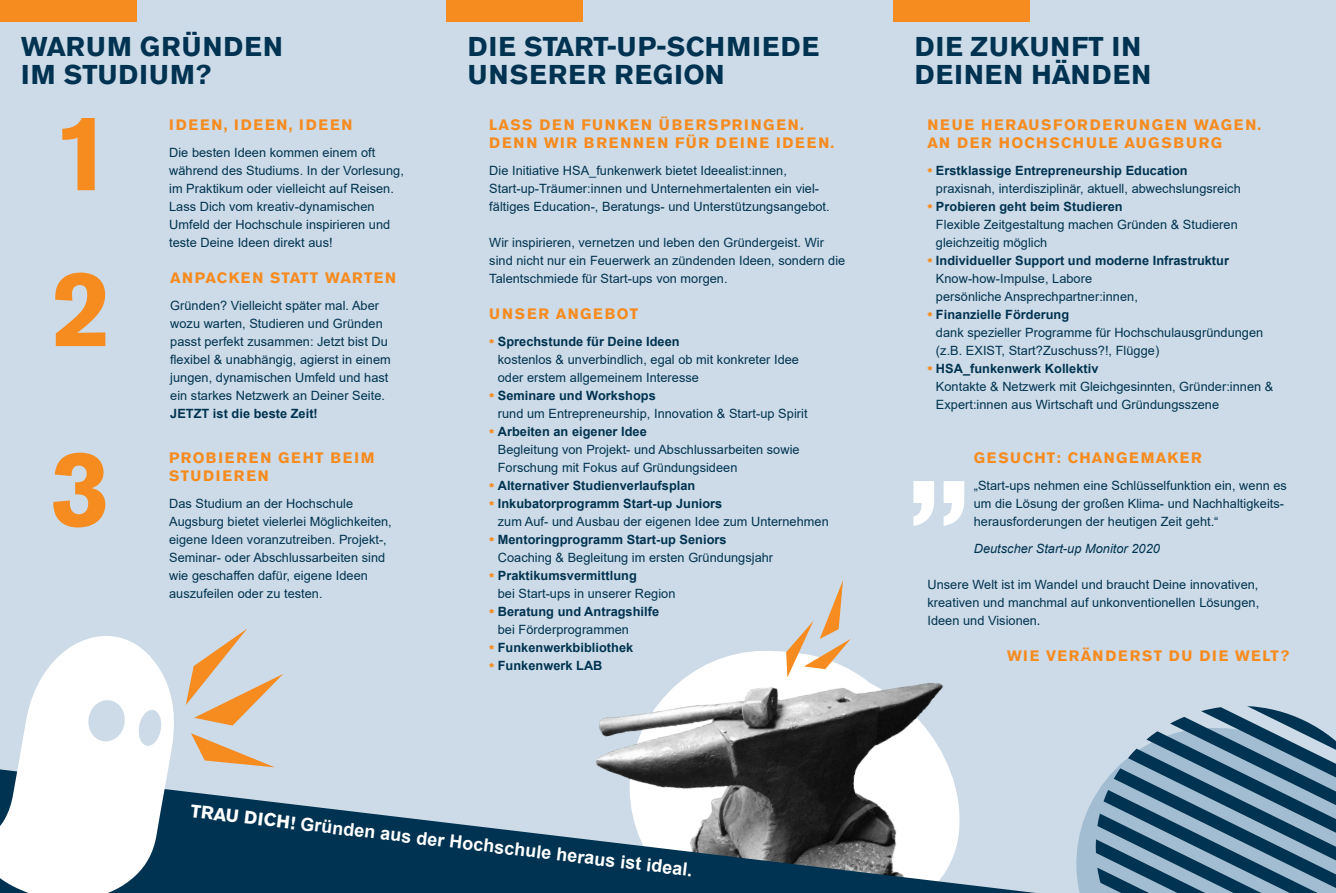
<style>
.page{position:relative;width:1336px;height:893px;background:#fff}
.page>*{position:absolute;margin:0;border:0;box-sizing:border-box;transform-origin:0 0}
.Copytext{font:700 27px/28.5px "Akzidenz Grotesk BQ";letter-spacing:.045em;color:#003351}
.Copytext-2{font:700 18px "Arial";color:#fff}
.Head_orange_80{font:700 15px/18px "Akzidenz Grotesk BQ";letter-spacing:.12em;color:#f68b1f}
.Head_orange_80-2{font:700 15px "Akzidenz Grotesk BQ";letter-spacing:.1em;color:#f68b1f}
.Head_orange_80-3{font:700 15px "Akzidenz Grotesk BQ";letter-spacing:.08em;color:#f68b1f}
.Copytext-3{font:12.75px/18px "Arial";letter-spacing:.005em;color:#003351}
.copytext_einzug{font:12.75px/18px "Arial";letter-spacing:.005em;color:#003351}
.Head_orange_80-4{font:12.75px/18px "Arial";letter-spacing:.005em;color:#003351}
.t1{font:700 12.75px "Arial";letter-spacing:.005em;color:#003351}
.Head_orange_80-5{font:italic 12.75px "Arial";letter-spacing:.005em;color:#003351}
.s1{font-weight:700}
.s2{font-family:"Akzidenz Grotesk BQ";color:#f68b1f}
.s3{font-family:"Akzidenz Grotesk BQ"}
.s4{font-family:"Akzidenz Grotesk BQ";font-weight:700;color:#f68b1f}
</style>
<div class="page">
<div style="left:0;top:0;width:1335px;height:893px;background:#ccdbe7"></div>
<div style="left:0;top:0;width:136px;height:21px;background:#f68b1f"></div>
<div style="left:446px;top:0;width:137px;height:21px;background:#f68b1f"></div>
<div style="left:893px;top:0;width:136px;height:21px;background:#f68b1f"></div>
<svg style="left:913px;top:481px;width:51px;height:45px"></svg>
<svg style="left:62px;top:118px;width:33px;height:72px"></svg>
<svg style="left:55px;top:273px;width:50px;height:73px"></svg>
<svg style="left:53px;top:453px;width:52px;height:74px"></svg>
<svg style="left:1076px;top:706px;width:259px;height:187px"></svg>
<img style="left:596px;top:639px;width:353px;height:130px">
<svg style="left:786px;top:580px;width:64px;height:98px"></svg>
<svg style="left:178px;top:769px;width:857px;height:124px"></svg>
<svg style="left:0;top:636px;width:178px;height:257px;fill:#fff"></svg>
<svg style="left:186px;top:629px;width:97px;height:97px"></svg>
<svg style="left:191px;top:733px;width:83px;height:34px"></svg>
<p class="Copytext" style="left:21px;top:32px;width:263px">WARUM GRÜNDEN</p>
<p class="Copytext" style="left:21px;top:60px;width:191px">IM STUDIUM?</p>
<p class="Head_orange_80" style="left:169px;top:116px;width:185px">IDEEN, IDEEN, IDEEN</p>
<p class="Copytext-3" style="left:169px;top:143px;width:236px">Die besten Ideen kommen einem oft während des Studiums. In der Vorlesung, im Praktikum oder vielleicht auf Reisen.<br>Lass Dich vom kreativ-dynamischen</p>
<p class="Copytext-3" style="left:169px;top:215px;width:223px">Umfeld der Hochschule inspirieren und teste Deine Ideen direkt aus!</p>
<p class="Head_orange_80-3" style="left:170px;top:269px;width:227px">ANPACKEN STATT WARTEN</p>
<p class="Copytext-3" style="left:170px;top:296px;width:222px">Gründen? Vielleicht später mal. Aber wozu warten, Studieren und Gründen passt perfekt zusammen: Jetzt bist Du flexibel &amp; unabhängig, agierst in einem jungen, dynamischen Umfeld und hast ein starkes Netzwerk an Deiner Seite.<br><span class="s1">JETZT ist die beste Zeit!</span></p>
<p class="Head_orange_80" style="left:169px;top:449px;width:207px">PROBIEREN GEHT BEIM<br>STUDIEREN</p>
<p class="Head_orange_80-4" style="left:169px;top:494px;width:224px">Das Studium an der Hochschule Augsburg bietet vielerlei Möglichkeiten, eigene Ideen voranzutreiben. Projekt-, Seminar- oder Abschlussarbeiten sind wie geschaffen dafür, eigene Ideen auszufeilen oder zu testen.</p>
<p class="Copytext" style="left:468px;top:32px;width:352px">DIE START-UP-SCHMIEDE<br>UNSERER REGION</p>
<p class="Head_orange_80" style="left:489px;top:116px;width:346px">LASS DEN FUNKEN ÜBERSPRINGEN.<br>DENN WIR BRENNEN FÜR DEINE IDEEN.</p>
<p class="Copytext-3" style="left:489px;top:161px;width:331px">Die Initiative HSA_funkenwerk bietet Ideealist:innen,<br>Start-up-Träumer:innen und Unternehmertalenten ein viel-</p>
<p class="Copytext-3" style="left:489px;top:197px;width:342px">fältiges Education-, Beratungs- und Unterstützungsangebot.</p>
<p class="Copytext-3" style="left:489px;top:233px;width:357px">Wir inspirieren, vernetzen und leben den Gründergeist. Wir sind nicht nur ein Feuerwerk an zündenden Ideen, sondern die<br>Talentschmiede für Start-ups von morgen.</p>
<p class="Head_orange_80" style="left:489px;top:305px;width:150px">UNSER ANGEBOT</p>
<p class="t1" style="left:489px;top:333px;width:192px"><span class="s2">*</span> Sprechstunde für Deine Ideen</p>
<p class="copytext_einzug" style="left:498px;top:350px;width:303px">kostenlos &amp; unverbindlich, egal ob mit konkreter Idee</p>
<p class="copytext_einzug" style="left:498px;top:368px;width:203px">oder erstem allgemeinem Interesse</p>
<p class="t1" style="left:489px;top:387px;width:168px"><span class="s2">*</span> Seminare und Workshops</p>
<p class="copytext_einzug" style="left:498px;top:404px;width:311px">rund um Entrepreneurship, Innovation &amp; Start-up Spirit</p>
<p class="t1" style="left:489px;top:423px;width:159px"><span class="s2">*</span> Arbeiten an eigener Idee</p>
<p class="copytext_einzug" style="left:498px;top:440px;width:303px">Begleitung von Projekt- und Abschlussarbeiten sowie</p>
<p class="copytext_einzug" style="left:498px;top:458px;width:241px">Forschung mit Fokus auf Gründungsideen</p>
<p class="t1" style="left:489px;top:477px;width:207px"><span class="s2">*</span> Alternativer Studienverlaufsplan</p>
<p class="t1" style="left:489px;top:495px;width:234px"><span class="s2">*</span> Inkubatorprogramm Start-up Juniors</p>
<p class="copytext_einzug" style="left:498px;top:512px;width:332px">zum Auf- und Ausbau der eigenen Idee zum Unternehmen</p>
<p class="t1" style="left:489px;top:531px;width:239px"><span class="s2">*</span> Mentoringprogramm Start-up Seniors</p>
<p class="copytext_einzug" style="left:498px;top:548px;width:277px">Coaching &amp; Begleitung im ersten Gründungsjahr</p>
<p class="t1" style="left:489px;top:567px;width:149px"><span class="s2">*</span> Praktikumsvermittlung</p>
<p class="copytext_einzug" style="left:498px;top:584px;width:179px">bei Start-ups in unserer Region</p>
<p class="t1" style="left:489px;top:603px;width:171px"><span class="s2">*</span> Beratung und Antragshilfe</p>
<p class="copytext_einzug" style="left:498px;top:620px;width:133px">bei Förderprogrammen</p>
<p class="t1" style="left:489px;top:639px;width:145px"><span class="s2">*</span> Funkenwerkbibliothek</p>
<p class="t1" style="left:489px;top:657px;width:115px"><span class="s2">*</span> Funkenwerk LAB</p>
<p class="Copytext-2" style="left:193px;top:796px;width:506px;rotate:7deg"><span class="s3">TRAU DICH!</span> Gründen aus der Hochschule heraus ist ideal.</p>
<p class="Copytext" style="left:914px;top:32px;width:228px">DIE ZUKUNFT IN</p>
<p class="Copytext" style="left:914px;top:60px;width:238px">DEINEN HÄNDEN</p>
<p class="Head_orange_80" style="left:927px;top:116px;width:335px">NEUE HERAUSFORDERUNGEN WAGEN.<br>AN DER HOCHSCHULE AUGSBURG</p>
<p class="t1" style="left:927px;top:162px;width:262px"><span class="s2">*</span> Erstklassige Entrepreneurship Education</p>
<p class="copytext_einzug" style="left:935px;top:179px;width:306px">praxisnah, interdisziplinär, aktuell, abwechslungsreich</p>
<p class="t1" style="left:927px;top:198px;width:197px"><span class="s2">*</span> Probieren geht beim Studieren</p>
<p class="copytext_einzug" style="left:935px;top:215px;width:303px">Flexible Zeitgestaltung machen Gründen &amp; Studieren</p>
<p class="copytext_einzug" style="left:935px;top:233px;width:113px">gleichzeitig möglich</p>
<p class="t1" style="left:927px;top:252px;width:303px"><span class="s2">*</span> Individueller Support und moderne Infrastruktur</p>
<p class="copytext_einzug" style="left:935px;top:269px;width:158px">Know-how-Impulse, Labore</p>
<p class="copytext_einzug" style="left:935px;top:287px;width:203px">persönliche Ansprechpartner:innen,</p>
<p class="Copytext-3" style="left:935px;top:305px;width:329px;text-indent:-9px"><span class="s4">*</span> <span class="s1">Finanzielle Förderung<br></span>dank spezieller Programme für Hochschulausgründungen (z.B. EXIST, Start?Zuschuss?!, Flügge)</p>
<p class="t1" style="left:927px;top:360px;width:172px"><span class="s2">*</span> HSA_funkenwerk Kollektiv</p>
<p class="copytext_einzug" style="left:935px;top:377px;width:339px">Kontakte &amp; Netzwerk mit Gleichgesinnten, Gründer:innen &amp;<br>Expert:innen aus Wirtschaft und Gründungsszene</p>
<p class="Head_orange_80-2" style="left:973px;top:449px;width:229px">GESUCHT: CHANGEMAKER</p>
<p class="Head_orange_80-4" style="left:973px;top:476px;width:315px">„Start-ups nehmen eine Schlüsselfunktion ein, wenn es um die Lösung der großen Klima- und Nachhaltigkeits&shy;herausforderungen der heutigen Zeit geht.“</p>
<p class="Head_orange_80-5" style="left:973px;top:540px;width:188px">Deutscher Start-up Monitor 2020</p>
<p class="Head_orange_80-4" style="left:927px;top:575px;width:333px;text-align:justify">Unsere Welt ist im Wandel und braucht Deine innovativen, kreativen und manchmal auf unkonventionellen Lösungen, Ideen und Visionen<span class="s3">.</span></p>
<p class="Head_orange_80" style="left:1007px;top:647px;width:283px">WIE VERÄNDERST DU DIE WELT?</p>
</div>
